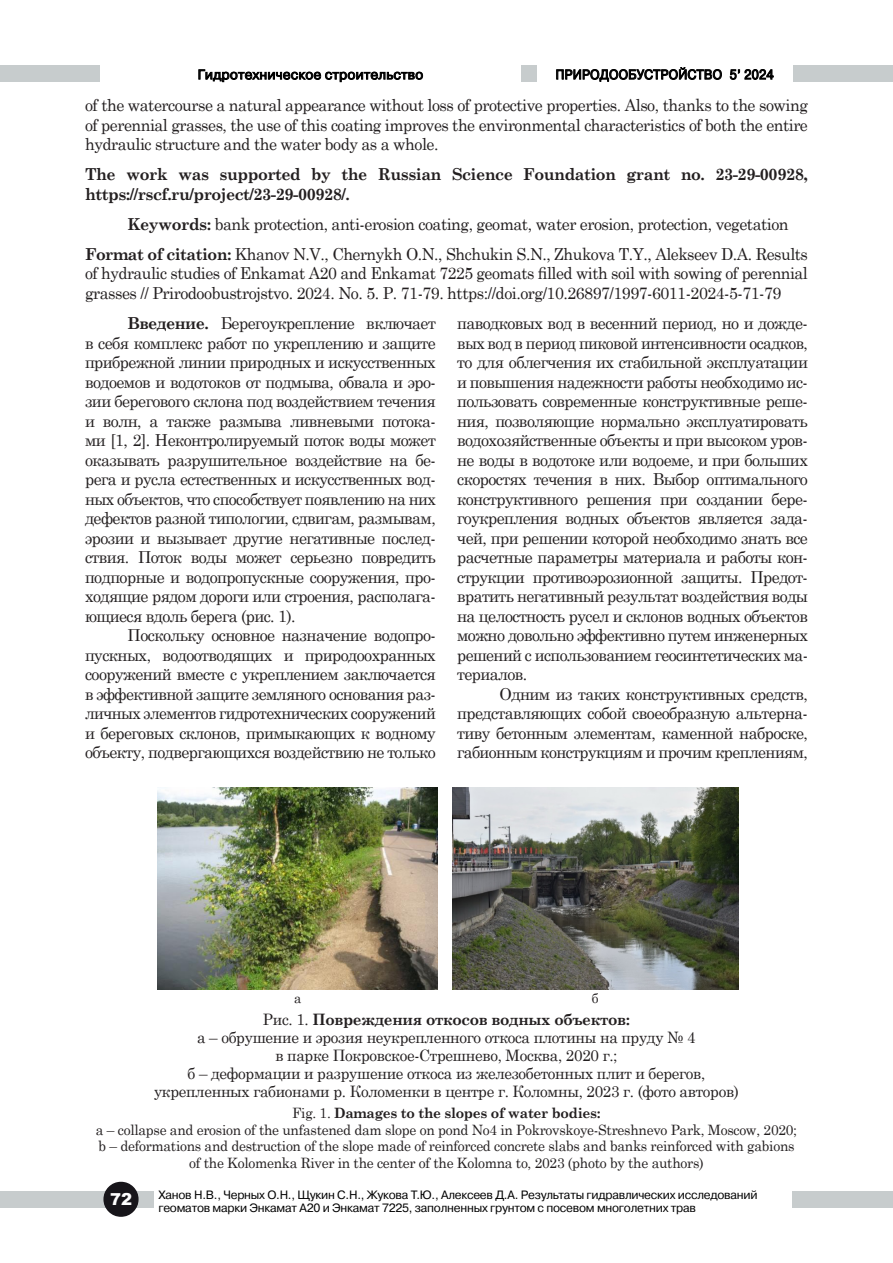
<style>
.page{position:relative;width:893px;height:1263px;background:#fff}
.page>*{position:absolute;margin:0;border:0;box-sizing:border-box;transform-origin:0 0}
.ТЕКСТ{font:16.5px/19.5px "Century Schoolbook";letter-spacing:-.035em;color:#231f20;text-align:justify}
.тезис{font:16.5px/19.5px "Century Schoolbook";letter-spacing:-.03em;color:#231f20;text-align:justify;scale:.96 1}
.тезис-2{font:16.5px/19.5px "Century Schoolbook";letter-spacing:-.03em;color:#231f20;text-align:justify}
.тезис-3{font:700 16.5px/19.5px "Century Schoolbook";letter-spacing:-.03em;color:#231f20}
.КЛЮЧ_сл{font:16.5px "Century Schoolbook";letter-spacing:-.03em;color:#231f20}
.t1{font:900 16.5px "Arial";color:#fff}
.Рис_заг_RUS{font:15.75px/18px "Century Schoolbook";letter-spacing:-.02em;color:#231f20;text-align:center}
.Рис_заг_ENG{font:14.25px/16.5px "Century Schoolbook";letter-spacing:-.02em;color:#231f20;text-align:center}
.t2{font:13.5px "Pragmatica C";letter-spacing:.02em;color:#000}
.t3{font:13.5px "Pragmatica C";letter-spacing:.02em;color:#000;scale:.91 1}
.РИС{font:13.5px "Century Schoolbook";color:#231f20}
.t4{font:12px/12.8px "Pragmatica C";letter-spacing:-.02em;color:#000}
.s1{font-weight:700}
</style>
<div class="page">
<div style="left:0;top:65px;width:893px;height:16px;background:#c7cccd"></div>
<div style="left:537px;top:65px;width:255px;height:16px;background:#fff"></div>
<svg style="left:556px;top:67px;width:166px;height:15px"></svg>
<svg style="left:730px;top:69px;width:44px;height:11px"></svg>
<div style="left:0;top:1192px;width:893px;height:16px;background:#c7cccd"></div>
<svg style="left:103px;top:1181px;width:36px;height:36px"></svg>
<div style="left:100px;top:65px;width:421px;height:16px;background:#fff"></div>
<svg style="left:198px;top:69px;width:225px;height:13px"></svg>
<div style="left:154px;top:1182px;width:637px;height:36px;background:#fff"></div>
<img style="left:158px;top:788px;width:280px;height:202px">
<img style="left:452px;top:788px;width:287px;height:202px">
<p class="t2" style="left:198px;top:67px;width:227px">Гидротехническое строительство</p>
<p class="t3" style="left:556px;top:67px;width:241px">ПРИРОДООБУСТРОЙСТВО 5’ 2024</p>
<p class="тезис-2" style="left:85px;top:94px;width:724px">of the watercourse a natural appearance without loss of protective properties. Also, thanks to the sowing of perennial grasses, the use of this coating improves the environmental characteristics of both the entire hydraulic structure and the water body as a whole.</p>
<p class="тезис-3" style="left:85px;top:164px;width:724px">The work was supported by the Russian Science Foundation grant no. 23-29-00928, https://rscf.ru/project/23-29-00928/.</p>
<p class="КЛЮЧ_сл" style="left:128px;top:210px;width:663px"><span class="s1">Keywords:</span> bank protection, anti-erosion coating, geomat, water erosion, protection, vegetation</p>
<p class="тезис" style="left:85px;top:243px;width:754px"><span class="s1">Format of citation:</span> Khanov N.V., Chernykh O.N., Shchukin S.N., Zhukova T.Y., Alekseev D.A. Results of hydraulic studies of Enkamat A20 and Enkamat 7225 geomats filled with soil with sowing of perennial grasses // Prirodoobustrojstvo. 2024. No. 5. P. 71-79. https://doi.org/10.26897/1997-6011-2024-5-71-79</p>
<p class="ТЕКСТ" style="left:85px;top:312px;width:352px;text-indent:43px"><span class="s1">Введение.</span> Берегоукрепление включает в себя комплекс работ по укреплению и защите прибрежной линии природных и искусственных водоемов и водотоков от подмыва, обвала и эро&shy;зии берегового склона под воздействием течения и волн, а также размыва ливневыми потока&shy;ми [1, 2]. Неконтролируемый поток воды может оказывать разрушительное воздействие на бе&shy;рега и русла естественных и искусственных вод&shy;ных объектов, что способствует появлению на них дефектов разной типологии, сдвигам, размывам, эрозии и вызывает другие негативные послед&shy;ствия. Поток воды может серьезно повредить подпорные и водопропускные сооружения, про&shy;ходящие рядом дороги или строения, располага&shy;ющиеся вдоль берега (рис. 1).</p>
<p class="ТЕКСТ" style="left:85px;top:624px;width:352px;text-indent:43px">Поскольку основное назначение водопро&shy;пускных, водоотводящих и природоохранных сооружений вместе с укреплением заключается в эффективной защите земляного основания раз&shy;личных элементов гидротехнических сооружений и береговых склонов, примыкающих к водному объекту, подвергающихся воздействию не только</p>
<p class="ТЕКСТ" style="left:457px;top:312px;width:352px">паводковых вод в весенний период, но и дожде&shy;вых вод в период пиковой интенсивности осадков, то для облегчения их стабильной эксплуатации и повышения надежности работы необходимо ис&shy;пользовать современные конструктивные реше&shy;ния, позволяющие нормально эксплуатировать водохозяйственные объекты и при высоком уров&shy;не воды в водотоке или водоеме, и при больших скоростях течения в них. Выбор оптимального конструктивного решения при создании бере&shy;гоукрепления водных объектов является зада&shy;чей, при решении которой необходимо знать все расчетные параметры материала и работы кон&shy;струкции противоэрозионной защиты. Предот&shy;вратить негативный результат воздействия воды на целостность русел и склонов водных объектов можно довольно эффективно путем инженерных решений с использованием геосинтетических ма&shy;териалов.</p>
<p class="ТЕКСТ" style="left:457px;top:682px;width:352px;text-indent:43px">Одним из таких конструктивных средств, представляющих собой своеобразную альтерна&shy;тиву бетонным элементам, каменной наброске, габионным конструкциям и прочим креплениям,</p>
<p class="РИС" style="left:294px;top:987px;width:9px">а</p>
<p class="РИС" style="left:592px;top:987px;width:8px">б</p>
<p class="Рис_заг_RUS" style="left:154px;top:1009px;width:586px">Рис. 1. <span class="s1">Повреждения откосов водных объектов:<br></span>а – обрушение и эрозия неукрепленного откоса плотины на пруду № 4<br>в парке Покровское-Стрешнево, Москва, 2020 г.;<br>б – деформации и разрушение откоса из железобетонных плит и берегов, укрепленных габионами р. Коломенки в центре г. Коломны, 2023 г. (фото авторов)</p>
<p class="Рис_заг_ENG" style="left:96px;top:1103px;width:703px">Fig. 1. <span class="s1">Damages to the slopes of water bodies:<br></span>a – collapse and erosion of the unfastened dam slope on pond No4 in Pokrovskoye-Streshnevo Park, Moscow, 2020; b – deformations and destruction of the slope made of reinforced concrete slabs and banks reinforced with gabions of the Kolomenka River in the center of the Kolomna to, 2023 (photo by the authors)</p>
<p class="t1" style="left:110px;top:1187px;width:24px">72</p>
<p class="t4" style="left:158px;top:1188px;width:601px">Ханов Н.В., Черных О.Н., Щукин С.Н., Жукова Т.Ю., Алексеев Д.А. Результаты гидравлических исследований геоматов марки Энкамат А20 и Энкамат 7225, заполненных грунтом с посевом многолетних трав</p>
</div>
